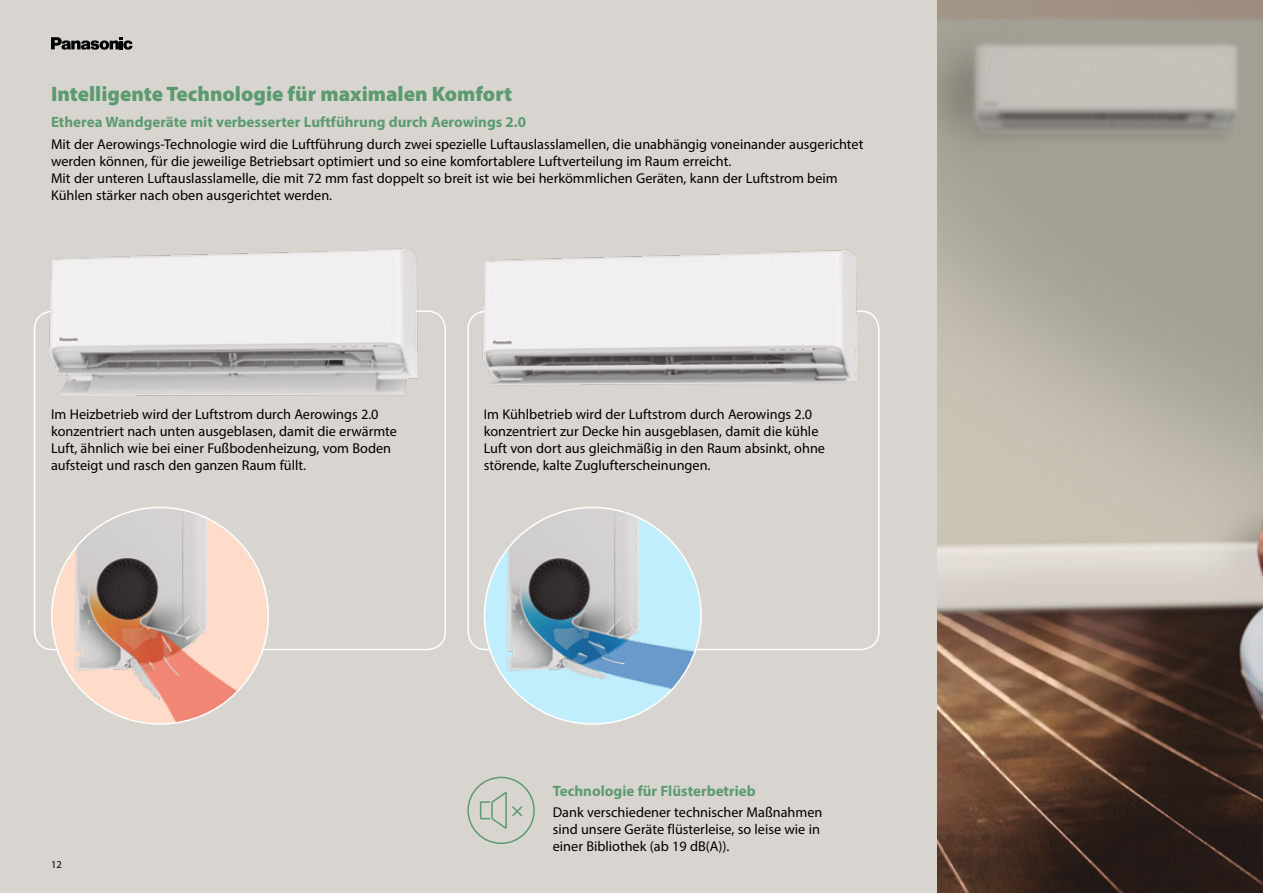
<style>
.page{position:relative;width:1263px;height:893px;background:#d8d5d0}
.page>*{position:absolute;margin:0;border:0;box-sizing:border-box;transform-origin:0 0}
._00_20_HEADLINE_20B{font:900 21px "Myriad Pro";color:#5c9b70}
._03_TABLE_TEXT_6M{font:700 15px "Myriad Pro";color:#5c9b70}
._01_20_TEXT_9_5R{font:14.25px/17.1px "Myriad Pro";color:#000}
._03_TABLE_TEXT_6M-2{font:14.25px/17.1px "Myriad Pro";color:#000}
.t1{font:10.5px "Myriad Pro";color:#000}
</style>
<div class="page">
<img style="left:938px;top:0;width:325px;height:893px">
<img style="left:484px;top:507px;width:217px;height:217px;border-radius:108px">
<img style="left:475px;top:249px;width:392px;height:136px">
<img style="left:52px;top:507px;width:216px;height:217px;border-radius:108px">
<img style="left:42px;top:248px;width:383px;height:148px">
<div style="left:467px;top:777px;width:68px;height:67px;border:2px solid #5c9b70;border-radius:50%"></div>
<svg style="left:479px;top:792px;width:44px;height:37px"></svg>
<svg style="left:51px;top:37px;width:82px;height:13px"></svg>
<p class="_00_20_HEADLINE_20B" style="left:51px;top:80px;width:463px">Intelligente Technologie für maximalen Komfort</p>
<p class="_03_TABLE_TEXT_6M" style="left:51px;top:112px;width:477px">Etherea Wandgeräte mit verbesserter Luftführung durch Aerowings 2.0</p>
<p class="_01_20_TEXT_9_5R" style="left:51px;top:135px;width:814px">Mit der Aerowings-Technologie wird die Luftführung durch zwei spezielle Luftauslasslamellen, die unabhängig voneinander ausgerichtet werden können, für die jeweilige Betriebsart optimiert und so eine komfortablere Luftverteilung im Raum erreicht.</p>
<p class="_01_20_TEXT_9_5R" style="left:51px;top:169px;width:788px">Mit der unteren Luftauslasslamelle, die mit 72 mm fast doppelt so breit ist wie bei herkömmlichen Geräten, kann der Luftstrom beim<br>Kühlen stärker nach oben ausgerichtet werden.</p>
<p class="_03_TABLE_TEXT_6M-2" style="left:51px;top:406px;width:347px">Im Heizbetrieb wird der Luftstrom durch Aerowings 2.0 konzentriert nach unten ausgeblasen, damit die erwärmte Luft, ähnlich wie bei einer Fußbodenheizung, vom Boden aufsteigt und rasch den ganzen Raum füllt.</p>
<p class="_03_TABLE_TEXT_6M-2" style="left:484px;top:406px;width:343px">Im Kühlbetrieb wird der Luftstrom durch Aerowings 2.0 konzentriert zur Decke hin ausgeblasen, damit die kühle Luft von dort aus gleichmäßig in den Raum absinkt, ohne störende, kalte Zuglufterscheinungen.</p>
<p class="t1" style="left:51px;top:858px;width:12px">12</p>
<p class="_03_TABLE_TEXT_6M" style="left:553px;top:781px;width:204px">Technologie für Flüsterbetrieb</p>
<p class="_01_20_TEXT_9_5R" style="left:553px;top:804px;width:271px">Dank verschiedener technischer Maßnahmen sind unsere Geräte flüsterleise, so leise wie in einer Bibliothek (ab 19 dB(A)).</p>
</div>
